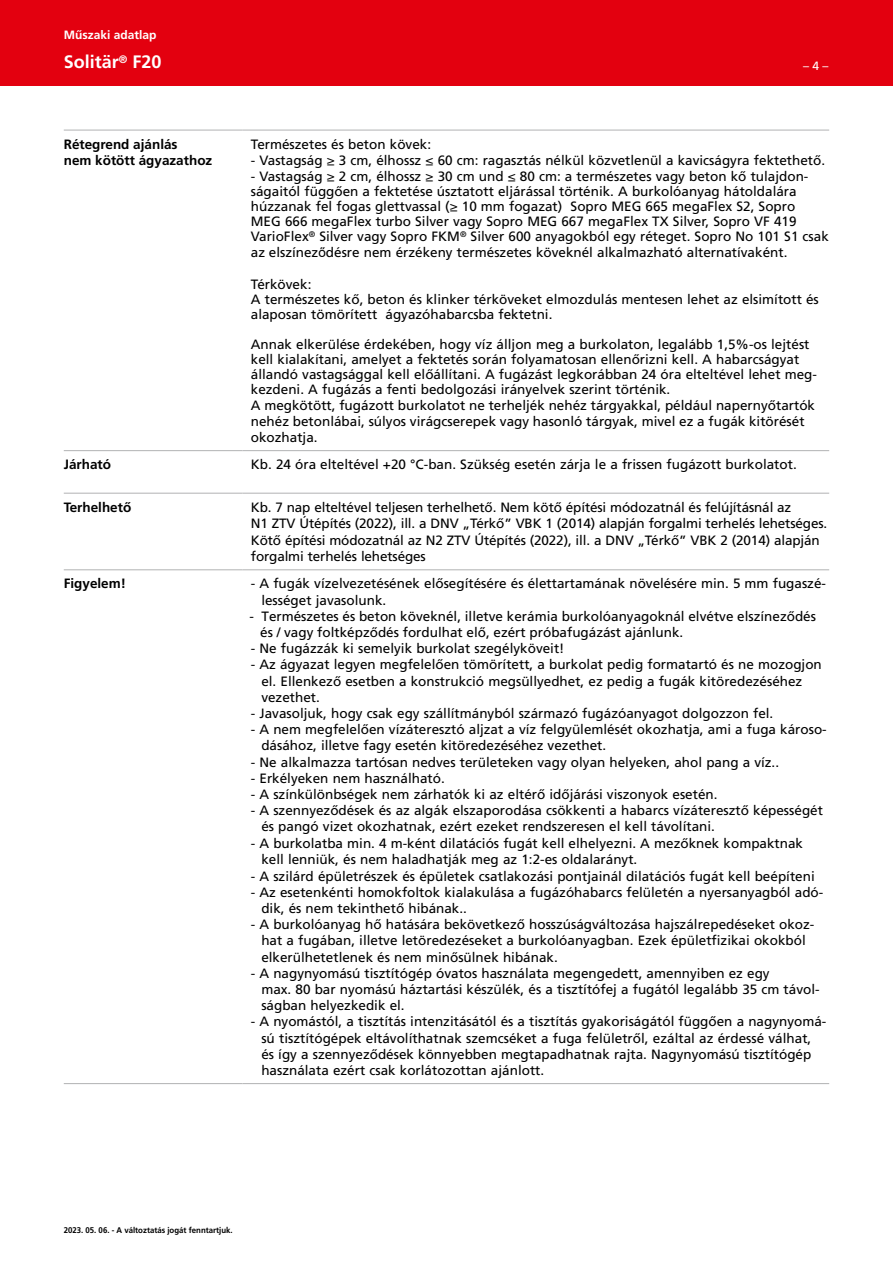
<style>
.page{position:relative;width:893px;height:1263px;background:#fff}
.page>*{position:absolute;margin:0;border:0;box-sizing:border-box;transform-origin:0 0}
.t1{font:700 18px "Sto Frutiger";color:#fff}
.t2{font:13.5px/16.2px "Sto Frutiger";color:#000}
.t3{font:700 13.5px/16.5px "Sto Frutiger";color:#000}
.t4{font:700 12px "Sto Frutiger";color:#fff}
.t5{font:12px "Sto Frutiger";color:#fff}
.t6{font:700 8.25px "Sto Frutiger";color:#000;scale:.95 1}
.s1{font-family:"Arial"}
</style>
<div class="page">
<div style="left:0;top:0;width:893px;height:85px;background:#e3000f"></div>
<hr style="left:64px;top:130px;width:178px;height:1px;background:#b1b2b3">
<hr style="left:242px;top:130px;width:587px;height:1px;background:#b1b2b3">
<hr style="left:64px;top:450px;width:178px;height:1px;background:#b1b2b3">
<hr style="left:242px;top:450px;width:587px;height:1px;background:#b1b2b3">
<hr style="left:64px;top:493px;width:178px;height:1px;background:#b1b2b3">
<hr style="left:242px;top:493px;width:587px;height:1px;background:#b1b2b3">
<hr style="left:64px;top:569px;width:178px;height:1px;background:#b1b2b3">
<hr style="left:242px;top:569px;width:587px;height:1px;background:#b1b2b3">
<hr style="left:64px;top:1083px;width:178px;height:1px;background:#b1b2b3">
<hr style="left:242px;top:1083px;width:587px;height:1px;background:#b1b2b3">
<p class="t4" style="left:64px;top:28px;width:94px">Műszaki adatlap</p>
<h1 class="t1" style="left:64px;top:52px;width:99px">Solitär<sup>®</sup> F20</h1>
<p class="t5" style="left:803px;top:59px;width:27px">– 4 –</p>
<p class="t3" style="left:64px;top:136px;width:150px">Rétegrend ajánlás<br>nem kötött ágyazathoz</p>
<p class="t2" style="left:251px;top:136px;width:182px">Természetes és beton kövek:</p>
<p class="t2" style="left:251px;top:152px;width:576px">- Vastagság ≥ 3 cm, élhossz ≤ 60 cm: ragasztás nélkül közvetlenül a kavicságyra fektethető.</p>
<p class="t2" style="left:251px;top:169px;width:579px;line-height:15.3px">- Vastagság ≥ 2 cm, élhossz ≥ 30 cm und ≤ 80 cm: a természetes vagy beton kő tulajdon&shy;ságaitól függően a fektetése úsztatott eljárással történik. A burkolóanyag hátoldalára húzzanak fel fogas glettvassal (≥ 10 mm fogazat) Sopro MEG 665 megaFlex S2, Sopro<br>MEG 666 megaFlex turbo Silver vagy Sopro MEG 667 megaFlex TX Silver, Sopro VF 419<br>VarioFlex<sup>®</sup> Silver vagy Sopro FKM<sup>®</sup> Silver 600 anyagokból egy réteget. Sopro No 101 S1 csak az elszínez<span class="s1">ő</span>désre nem érzékeny természetes köveknél alkalmazható alternatívaként.</p>
<p class="t2" style="left:251px;top:276px;width:569px;line-height:15px">Térkövek:<br>A természetes kő, beton és klinker térköveket elmozdulás mentesen lehet az elsimított és alaposan tömörített ágyazóhabarcsba fektetni.</p>
<p class="t2" style="left:251px;top:336px;width:568px;line-height:15.6px">Annak elkerülése érdekében, hogy víz álljon meg a burkolaton, legalább 1,5%-os lejtést kell kialakítani, amelyet a fektetés során folyamatosan ellenőrizni kell. A habarcságyat állandó vastagsággal kell előállítani. A fugázást legkorábban 24 óra elteltével lehet meg&shy;kezdeni. A fugázás a fenti bedolgozási irányelvek szerint történik.<br>A megkötött, fugázott burkolatot ne terheljék nehéz tárgyakkal, például napernyőtartók nehéz betonlábai, súlyos virágcserepek vagy hasonló tárgyak, mivel ez a fugák kitörését okozhatja.</p>
<p class="t3" style="left:64px;top:456px;width:49px">Járható</p>
<p class="t2" style="left:251px;top:456px;width:547px">Kb. 24 óra elteltével +20 °C-ban. Szükség esetén zárja le a frissen fugázott burkolatot.</p>
<p class="t3" style="left:64px;top:499px;width:69px">Terhelhető</p>
<p class="t2" style="left:251px;top:499px;width:578px">Kb. 7 nap elteltével teljesen terhelhető. Nem kötő építési módozatnál és felújításnál az<br>N1 ZTV Útépítés (2022), ill. a DNV „Térkő” VBK 1 (2014) alapján forgalmi terhelés lehetséges.<br>Kötő építési módozatnál az N2 ZTV Útépítés (2022), ill. a DNV „Térkő” VBK 2 (2014) alapján forgalmi terhelés lehetséges</p>
<p class="t3" style="left:64px;top:575px;width:64px">Figyelem!</p>
<p class="t2" style="left:261px;top:576px;width:566px;text-indent:-11px">- A fugák vízelvezetésének elősegítésére és élettartamának növelésére min. 5 mm fugaszé&shy;lességet javasolunk.</p>
<p class="t2" style="left:260px;top:608px;width:557px;text-indent:-11px">- Természetes és beton köveknél, illetve kerámia burkolóanyagoknál elvétve elszíneződés és / vagy foltképződés fordulhat elő, ezért próbafugázást ajánlunk.</p>
<p class="t2" style="left:251px;top:640px;width:315px">- Ne fugázzák ki semelyik burkolat szegélyköveit!</p>
<p class="t2" style="left:261px;top:657px;width:562px;text-indent:-11px">- Az ágyazat legyen megfelelően tömörített, a burkolat pedig formatartó és ne mozogjon el. Ellenkező esetben a konstrukció megsüllyedhet, ez pedig a fugák kitöredezéséhez vezethet.</p>
<p class="t2" style="left:251px;top:705px;width:524px">- Javasoljuk, hogy csak egy szállítmányból származó fugázóanyagot dolgozzon fel.</p>
<p class="t2" style="left:261px;top:721px;width:567px;text-indent:-11px">- A nem megfelelően vízáteresztó aljzat a víz felgyülemlését okozhatja, ami a fuga károso&shy;dásához, illetve fagy esetén kitöredezéséhez vezethet.</p>
<p class="t2" style="left:251px;top:754px;width:530px">- Ne alkalmazza tartósan nedves területeken vagy olyan helyeken, ahol pang a víz..</p>
<p class="t2" style="left:251px;top:770px;width:195px">- Erkélyeken nem használható.</p>
<p class="t2" style="left:251px;top:786px;width:468px">- A színkülönbségek nem zárhatók ki az eltérő időjárási viszonyok esetén.</p>
<p class="t2" style="left:261px;top:802px;width:563px;text-indent:-11px">- A szennyeződések és az algák elszaporodása csökkenti a habarcs vízáteresztő képességét és pangó vizet okozhatnak, ezért ezeket rendszeresen el kell távolítani.</p>
<p class="t2" style="left:261px;top:835px;width:543px;text-indent:-11px">- A burkolatba min. 4 m-ként dilatációs fugát kell elhelyezni. A mezőknek kompaktnak kell lenniük, és nem haladhatják meg az 1:2-es oldalarányt.</p>
<p class="t2" style="left:251px;top:868px;width:565px">- A szilárd épületrészek és épületek csatlakozási pontjainál dilatációs fugát kell beépíteni</p>
<p class="t2" style="left:261px;top:884px;width:563px;text-indent:-11px">- Az esetenkénti homokfoltok kialakulása a fugázóhabarcs felületén a nyersanyagból adó&shy;dik, és nem tekinthető hibának..</p>
<p class="t2" style="left:261px;top:916px;width:554px;text-indent:-11px">- A burkolóanyag hő hatására bekövetkező hosszúságváltozása hajszálrepedéseket okoz&shy;hat a fugában, illetve letöredezéseket a burkolóanyagban. Ezek épületfizikai okokból elkerülhetetlenek és nem minősülnek hibának.</p>
<p class="t2" style="left:261px;top:965px;width:560px;text-indent:-11px">- A nagynyomású tisztítógép óvatos használata megengedett, amennyiben ez egy<br>max. 80 bar nyomású háztartási készülék, és a tisztítófej a fugától legalább 35 cm távol&shy;ságban helyezkedik el.</p>
<p class="t2" style="left:261px;top:1014px;width:566px;text-indent:-11px">- A nyomástól, a tisztítás intenzitásától és a tisztítás gyakoriságától függően a nagynyomá&shy;sú tisztítógépek eltávolíthatnak szemcséket a fuga felületről, ezáltal az érdessé válhat, és így a szennyeződések könnyebben megtapadhatnak rajta. Nagynyomású tisztítógép használata ezért csak korlátozottan ajánlott.</p>
<p class="t6" style="left:64px;top:1225px;width:179px">2023. 05. 06. - A változtatás jogát fenntartjuk.</p>
</div>
